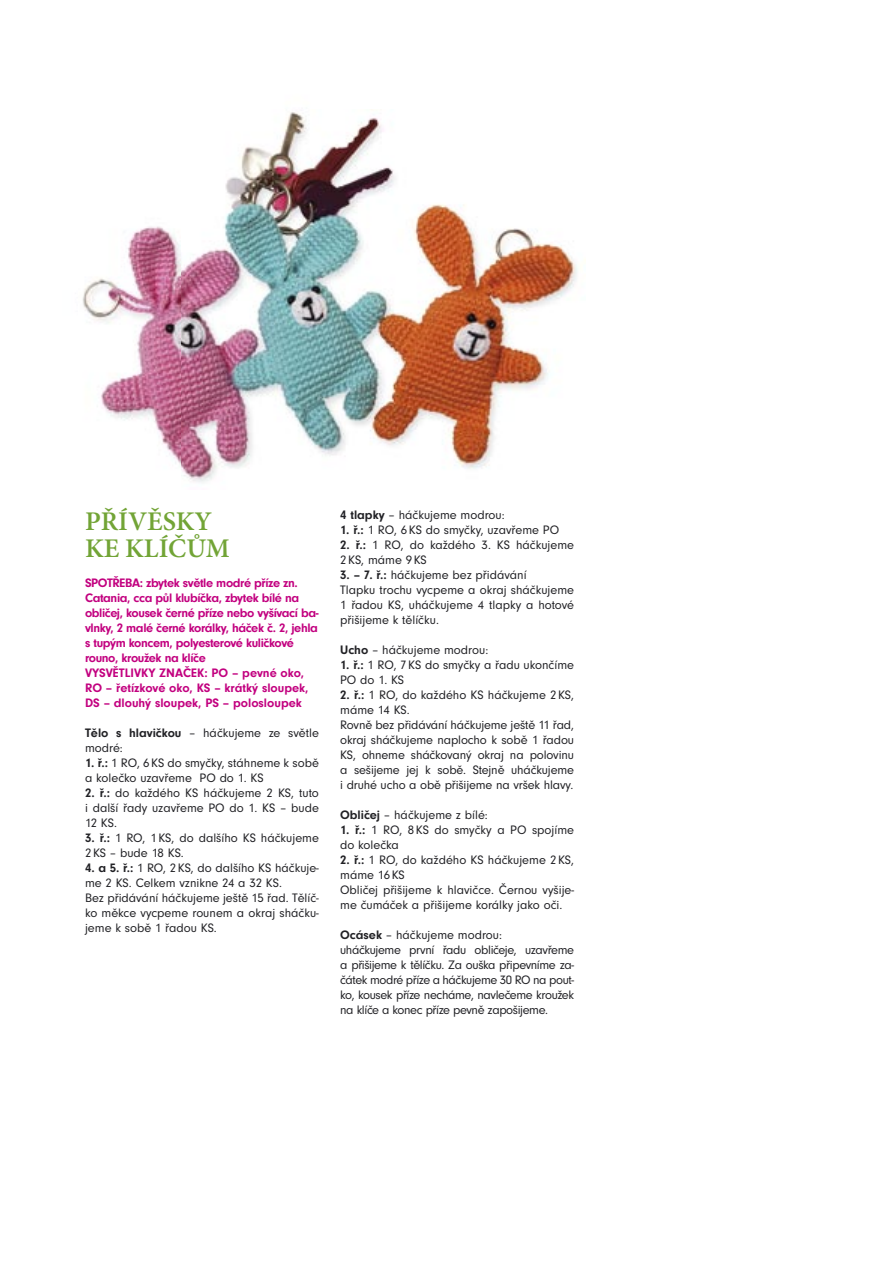
<style>
.page{position:relative;width:893px;height:1263px;background:#fff}
.page>*{position:absolute;margin:0;border:0;box-sizing:border-box;transform-origin:0 0}
.t1{font:600 27px/27px "Minion Pro";color:#72a436}
.t2{font:12.75px/15px "Neuzeit Grotesk TOT";color:#212125}
.t3{font:700 12.75px/15px "Neuzeit Grotesk TOT";letter-spacing:-.03em;color:#c2007f}
.t4{font:12.75px/15px "Neuzeit Grotesk TOT";letter-spacing:-.03em;color:#212125}
.s1{font-weight:700}
</style>
<div class="page">
<img style="left:82px;top:109px;width:496px;height:373px">
<h1 class="t1" style="left:85px;top:509px;width:146px">PŘÍVĚSKY<br>KE KLÍČŮM</h1>
<p class="t3" style="left:85px;top:575px;width:235px">SPOTŘEBA: zbytek světle modré příze zn.<br>Catania, cca půl klubíčka, zbytek bílé na obličej, kousek černé příze nebo vyšívací ba&shy;vlnky, 2 malé černé korálky, háček č. 2, jehla s tupým koncem, polyesterové kuličkové rouno, kroužek na klíče<br>VYSVĚTLIVKY ZNAČEK: PO – pevné oko, RO – řetízkové oko, KS – krátký sloupek, DS – dlouhý sloupek, PS – polosloupek</p>
<p class="t2" style="left:85px;top:725px;width:235px"><span class="s1">Tělo s hlavičkou</span> – háčkujeme ze světle modré:</p>
<p class="t2" style="left:85px;top:755px;width:235px"><span class="s1">1. ř.:</span> 1 RO, 6 KS do smyčky, stáhneme k sobě a kolečko uzavřeme PO do 1. KS</p>
<p class="t2" style="left:85px;top:785px;width:235px;text-align:justify"><span class="s1">2. ř.:</span> do každého KS háčkujeme 2 KS, tuto i další řady uzavřeme PO do 1. KS – bude 12 KS.</p>
<p class="t2" style="left:85px;top:830px;width:235px"><span class="s1">3. ř.:</span> 1 RO, 1 KS, do dalšího KS háčkujeme<br>2 KS – bude 18 KS.</p>
<p class="t2" style="left:85px;top:860px;width:235px"><span class="s1">4. a 5. ř.:</span> 1 RO, 2 KS, do dalšího KS háčkuje&shy;me 2 KS. Celkem vznikne 24 a 32 KS.<br>Bez přidávání háčkujeme ještě 15 řad. Tělíč&shy;ko měkce vycpeme rounem a okraj sháčku&shy;jeme k sobě 1 řadou KS.</p>
<p class="t2" style="left:340px;top:507px;width:166px"><span class="s1">4 tlapky</span> – háčkujeme modrou:</p>
<p class="t2" style="left:340px;top:522px;width:220px"><span class="s1">1. ř.:</span> 1 RO, 6 KS do smyčky, uzavřeme PO</p>
<p class="t2" style="left:340px;top:537px;width:235px"><span class="s1">2. ř.:</span> 1 RO, do každého 3. KS háčkujeme<br>2 KS, máme 9 KS</p>
<p class="t2" style="left:340px;top:567px;width:235px"><span class="s1">3. – 7. ř.:</span> háčkujeme bez přidávání<br>Tlapku trochu vycpeme a okraj sháčkujeme 1 řadou KS, uháčkujeme 4 tlapky a hotové přišijeme k tělíčku.</p>
<p class="t2" style="left:340px;top:642px;width:150px"><span class="s1">Ucho</span> – háčkujeme modrou:</p>
<p class="t2" style="left:340px;top:657px;width:235px"><span class="s1">1. ř.:</span> 1 RO, 7 KS do smyčky a řadu ukončíme<br>PO do 1. KS</p>
<p class="t2" style="left:340px;top:687px;width:235px"><span class="s1">2. ř.:</span> 1 RO, do každého KS háčkujeme 2 KS, máme 14 KS.<br>Rovně bez přidávání háčkujeme ještě 11 řad, okraj sháčkujeme naplocho k sobě 1 řadou KS, ohneme sháčkovaný okraj na polovinu a sešijeme jej k sobě. Stejně uháčkujeme i druhé ucho a obě přišijeme na vršek hlavy.</p>
<p class="t2" style="left:340px;top:807px;width:149px"><span class="s1">Obličej</span> – háčkujeme z bílé:</p>
<p class="t2" style="left:340px;top:822px;width:235px"><span class="s1">1. ř.:</span> 1 RO, 8 KS do smyčky a PO spojíme do kolečka</p>
<p class="t2" style="left:340px;top:852px;width:235px"><span class="s1">2. ř.:</span> 1 RO, do každého KS háčkujeme 2 KS, máme 16 KS<br>Obličej přišijeme k hlavičce. Černou vyšije&shy;me čumáček a přišijeme korálky jako oči.</p>
<p class="t4" style="left:340px;top:927px;width:235px"><span class="s1">Ocásek</span> – háčkujeme modrou:<br>uháčkujeme první řadu obličeje, uzavřeme a přišijeme k tělíčku. Za ouška připevníme za&shy;čátek modré příze a háčkujeme 30 RO na pout&shy;ko, kousek příze necháme, navlečeme kroužek na klíče a konec příze pevně zapošijeme.</p>
</div>
